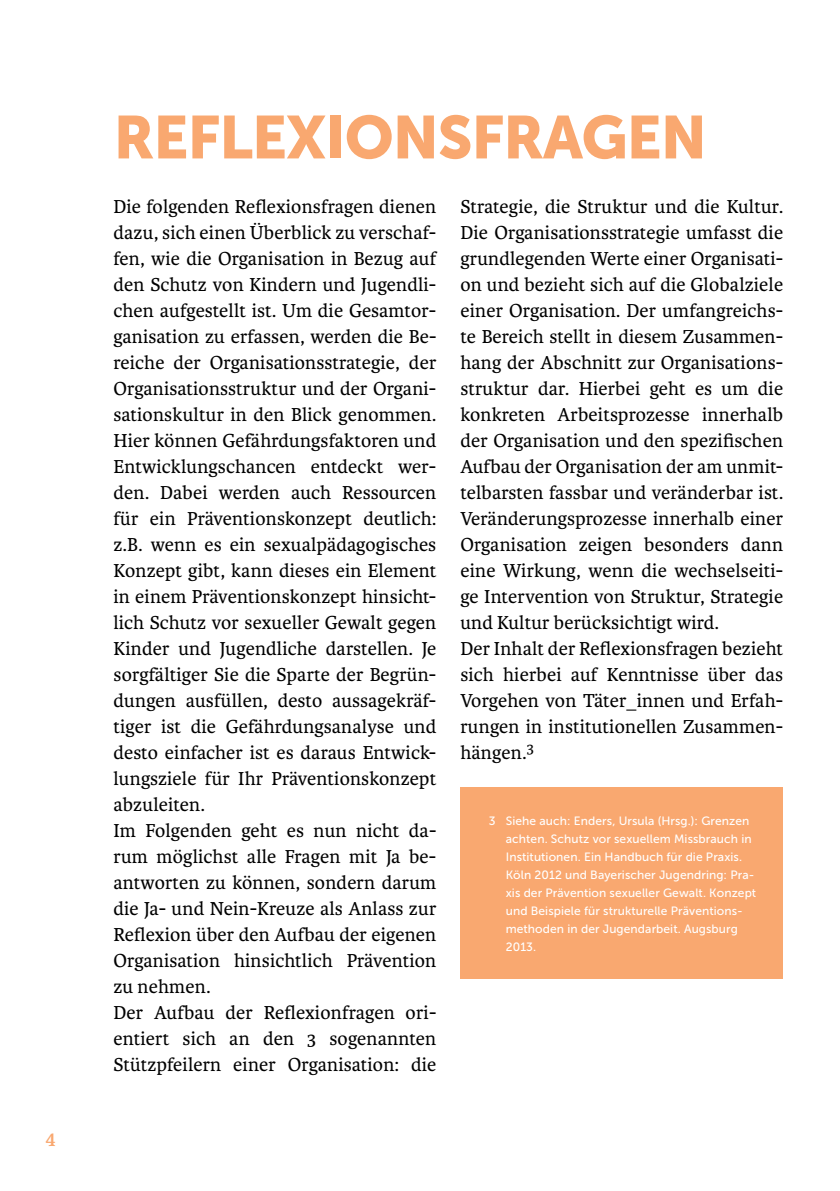
<style>
.page{position:relative;width:840px;height:1191px;background:#fff}
.page>*{position:absolute;margin:0;border:0;box-sizing:border-box;transform-origin:0 0}
.t1{font:60px "Museo Sans 900";letter-spacing:-.02em;color:#f9a870}
.t2{font:20px/26px "Karmina";letter-spacing:.005em;color:#000}
.t3{font:700 20px "Karmina";color:#f9a870}
.t4{font:12px/18px "Museo Sans 500";letter-spacing:.005em;color:#fff}
</style>
<div class="page">
<div style="left:460px;top:787px;width:322px;height:192px;background:#f9a870"></div>
<p class="t3" style="left:45px;top:1127px;width:12px">4</p>
<h1 class="t1" style="left:113px;top:103px;width:594px">REFLEXIONSFRAGEN</h1>
<p class="t2" style="left:113px;top:193px;width:324px">Die folgenden Reflexionsfragen dienen dazu, sich einen Überblick zu verschaf&shy;fen, wie die Organisation in Bezug auf den Schutz von Kindern und Jugendli&shy;chen aufgestellt ist. Um die Gesamtor&shy;ganisation zu erfassen, werden die Be&shy;reiche der Organisationsstrategie, der Organisationsstruktur und der Organi&shy;sationskultur in den Blick genommen.<br>Hier können Gefährdungsfaktoren und Entwicklungschancen entdeckt wer&shy;den. Dabei werden auch Ressourcen für ein Präventionskonzept deutlich: z.B. wenn es ein sexualpädagogisches Konzept gibt, kann dieses ein Element in einem Präventionskonzept hinsicht&shy;lich Schutz vor sexueller Gewalt gegen Kinder und Jugendliche darstellen. Je sorgfältiger Sie die Sparte der Begrün&shy;dungen ausfüllen, desto aussagekräf&shy;tiger ist die Gefährdungsanalyse und desto einfacher ist es daraus Entwick&shy;lungsziele für Ihr Präventionskonzept abzuleiten.<br>Im Folgenden geht es nun nicht da&shy;rum möglichst alle Fragen mit Ja be&shy;antworten zu können, sondern darum die Ja- und Nein-Kreuze als Anlass zur Reflexion über den Aufbau der eigenen Organisation hinsichtlich Prävention zu nehmen.<br>Der Aufbau der Reflexionfragen ori&shy;entiert sich an den 3 sogenannten Stützpfeilern einer Organisation: die</p>
<p class="t2" style="left:460px;top:193px;width:324px">Strategie, die Struktur und die Kultur.<br>Die Organisationsstrategie umfasst die grundlegenden Werte einer Organisati&shy;on und bezieht sich auf die Globalziele einer Organisation. Der umfangreichs&shy;te Bereich stellt in diesem Zusammen&shy;hang der Abschnitt zur Organisations&shy;struktur dar. Hierbei geht es um die konkreten Arbeitsprozesse innerhalb der Organisation und den spezifischen Aufbau der Organisation der am unmit&shy;telbarsten fassbar und veränderbar ist.<br>Veränderungsprozesse innerhalb einer Organisation zeigen besonders dann eine Wirkung, wenn die wechselseiti&shy;ge Intervention von Struktur, Strategie und Kultur berücksichtigt wird.<br>Der Inhalt der Reflexionsfragen bezieht sich hierbei auf Kenntnisse über das Vorgehen von Täter_innen und Erfah&shy;rungen in institutionellen Zusammen&shy;hängen.<sup>3</sup></p>
<p class="t4" style="left:505px;top:811px;width:252px;text-indent:-17px">3 Siehe auch: Enders, Ursula (Hrsg.): Grenzen achten. Schutz vor sexuellem Missbrauch in Institutionen. Ein Handbuch für die Praxis.<br>Köln 2012 und Bayerischer Jugendring: Pra&shy;xis der Prävention sexueller Gewalt. Konzept und Beispiele für strukturelle Präventions&shy;methoden in der Jugendarbeit. Augsburg 2013.</p>
</div>
